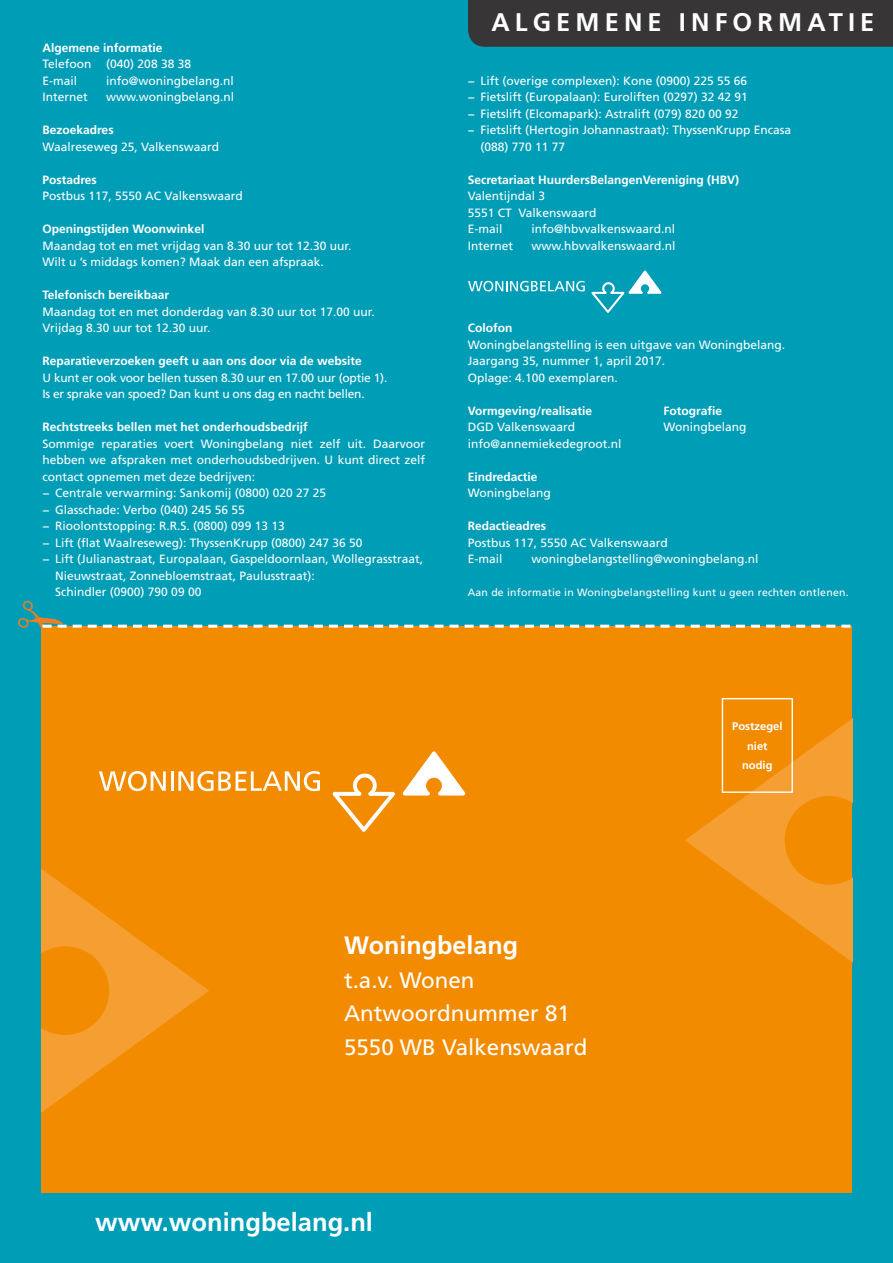
<style>
.page{position:relative;width:893px;height:1263px;background:#009db7}
.page>*{position:absolute;margin:0;border:0;box-sizing:border-box;transform-origin:0 0}
.t1{font:700 25.5px "Frutiger LT Std";color:#fff}
.t2{font:700 25.5px "Frutiger LT Std";letter-spacing:.2em;color:#fff}
.t3{font:700 25.05px "Frutiger LT Std";color:#fff}
.t4{font:22.35px/33.5px "Frutiger LT Std";color:#fff}
.t5{font:12px/16.5px "Frutiger LT Std";color:#fff}
.t6{font:700 12px "Frutiger LT Std";color:#fff}
.t7{font:12px/16.5px "Frutiger LT Std";letter-spacing:-.02em;color:#fff}
.t8{font:12px "Frutiger LT Std";color:#fff;scale:.95 1}
.t9{font:700 11.1px/19.5px "Frutiger LT Std";color:#fff;text-align:center}
.t10{font:10.5px "Frutiger LT Std";letter-spacing:.02em;color:#fff}
</style>
<div class="page">
<div style="left:468px;top:0;width:425px;height:47px;background:#373536"></div>
<div style="left:42px;top:627px;width:810px;height:566px;background:#f28b00"></div>
<svg style="left:685px;top:710px;width:167px;height:252px"></svg>
<svg style="left:42px;top:869px;width:167px;height:243px"></svg>
<div style="left:722px;top:698px;width:71px;height:95px;border:1px solid #fff"></div>
<svg style="left:99px;top:771px;width:67px;height:20px"></svg>
<hr style="left:171px;top:771px;width:2px;height:20px;background:#fff">
<svg style="left:178px;top:771px;width:142px;height:20px"></svg>
<svg style="left:332px;top:751px;width:134px;height:81px"></svg>
<svg style="left:468px;top:270px;width:194px;height:43px"></svg>
<svg style="left:41px;top:624px;width:809px;height:10px"></svg>
<p class="t6" style="left:43px;top:40px;width:122px">Algemene informatie</p>
<p class="t5" style="left:43px;top:56px;width:150px">Telefoon (040) 208 38 38<br>E-mail</p>
<p class="t5" style="left:106px;top:72px;width:129px">info@woningbelang.nl</p>
<p class="t5" style="left:43px;top:89px;width:47px">Internet</p>
<p class="t5" style="left:106px;top:89px;width:130px">www.woningbelang.nl</p>
<p class="t6" style="left:43px;top:123px;width:73px">Bezoekadres</p>
<p class="t5" style="left:43px;top:138px;width:178px">Waalreseweg 25, Valkenswaard</p>
<p class="t6" style="left:43px;top:172px;width:56px">Postadres</p>
<p class="t5" style="left:43px;top:188px;width:202px">Postbus 117, 5550 AC Valkenswaard</p>
<p class="t6" style="left:43px;top:222px;width:163px">Openingstijden Woonwinkel</p>
<p class="t5" style="left:43px;top:237px;width:310px">Maandag tot en met vrijdag van 8.30 uur tot 12.30 uur.<br>Wilt u ’s middags komen? Maak dan een afspraak.</p>
<p class="t6" style="left:43px;top:288px;width:128px">Telefonisch bereikbaar</p>
<p class="t5" style="left:43px;top:303px;width:334px">Maandag tot en met donderdag van 8.30 uur tot 17.00 uur.<br>Vrijdag 8.30 uur tot 12.30 uur.</p>
<p class="t6" style="left:43px;top:354px;width:321px">Reparatieverzoeken geeft u aan ons door via de website</p>
<p class="t7" style="left:43px;top:369px;width:346px">U kunt er ook voor bellen tussen 8.30 uur en 17.00 uur (optie 1).<br>Is er sprake van spoed? Dan kunt u ons dag en nacht bellen.</p>
<p class="t6" style="left:43px;top:420px;width:267px">Rechtstreeks bellen met het onderhoudsbedrijf</p>
<p class="t5" style="left:43px;top:435px;width:384px">Sommige reparaties voert Woningbelang niet zelf uit. Daarvoor</p>
<p class="t5" style="left:43px;top:452px;width:384px">hebben we afspraken met onderhoudsbedrijven. U kunt direct zelf</p>
<p class="t5" style="left:43px;top:468px;width:214px">contact opnemen met deze bedrijven:</p>
<p class="t5" style="left:43px;top:485px;width:285px">− Centrale verwarming: Sankomij (0800) 020 27 25</p>
<p class="t5" style="left:43px;top:501px;width:204px">− Glasschade: Verbo (040) 245 56 55</p>
<p class="t5" style="left:43px;top:518px;width:244px">− Rioolontstopping: R.R.S. (0800) 099 13 13</p>
<p class="t5" style="left:43px;top:534px;width:321px">− Lift (flat Waalreseweg): ThyssenKrupp (0800) 247 36 50</p>
<p class="t5" style="left:43px;top:551px;width:382px">− Lift (Julianastraat, Europalaan, Gaspeldoornlaan, Wollegrasstraat,</p>
<p class="t5" style="left:55px;top:567px;width:261px">Nieuwstraat, Zonnebloemstraat, Paulusstraat):</p>
<p class="t5" style="left:55px;top:584px;width:148px">Schindler (0900) 790 09 00</p>
<h1 class="t2" style="left:491px;top:7px;width:385px">ALGEMENE INFORMATIE</h1>
<p class="t5" style="left:468px;top:72px;width:281px">− Lift (overige complexen): Kone (0900) 225 55 66</p>
<p class="t5" style="left:468px;top:89px;width:282px">− Fietslift (Europalaan): Euroliften (0297) 32 42 91</p>
<p class="t5" style="left:468px;top:105px;width:272px">− Fietslift (Elcomapark): Astralift (079) 820 00 92</p>
<p class="t8" style="left:468px;top:123px;width:342px">− Fietslift (Hertogin Johannastraat): ThyssenKrupp Encasa</p>
<p class="t5" style="left:480px;top:138px;width:86px">(088) 770 11 77</p>
<p class="t6" style="left:468px;top:172px;width:273px">Secretariaat HuurdersBelangenVereniging (HBV)</p>
<p class="t5" style="left:468px;top:188px;width:130px">Valentijndal 3<br>5551 CT Valkenswaard<br>E-mail</p>
<p class="t5" style="left:531px;top:221px;width:145px">info@hbvvalkenswaard.nl</p>
<p class="t5" style="left:468px;top:237px;width:47px">Internet</p>
<p class="t5" style="left:531px;top:237px;width:146px">www.hbvvalkenswaard.nl</p>
<p class="t6" style="left:468px;top:321px;width:46px">Colofon</p>
<p class="t5" style="left:468px;top:336px;width:319px">Woningbelangstelling is een uitgave van Woningbelang.<br>Jaargang 35, nummer 1, april 2017.<br>Oplage: 4.100 exemplaren.</p>
<p class="t6" style="left:468px;top:403px;width:126px">Vormgeving/realisatie</p>
<p class="t5" style="left:468px;top:419px;width:155px">DGD Valkenswaard info@annemiekedegroot.nl</p>
<p class="t6" style="left:664px;top:403px;width:60px">Fotografie</p>
<p class="t5" style="left:664px;top:419px;width:84px">Woningbelang</p>
<p class="t6" style="left:468px;top:469px;width:71px">Eindredactie</p>
<p class="t5" style="left:468px;top:485px;width:84px">Woningbelang</p>
<p class="t6" style="left:468px;top:519px;width:80px">Redactieadres</p>
<p class="t5" style="left:468px;top:534px;width:202px">Postbus 117, 5550 AC Valkenswaard<br>E-mail</p>
<p class="t5" style="left:531px;top:551px;width:228px">woningbelangstelling@woningbelang.nl</p>
<p class="t10" style="left:468px;top:586px;width:382px">Aan de informatie in Woningbelangstelling kunt u geen rechten ontlenen.</p>
<p class="t9" style="left:732px;top:716px;width:52px">Postzegel niet nodig</p>
<h2 class="t3" style="left:344px;top:931px;width:175px">Woningbelang</h2>
<h3 class="t4" style="left:344px;top:963px;width:245px">t.a.v. Wonen<br>Antwoordnummer 81<br>5550 WB Valkenswaard</h3>
<h1 class="t1" style="left:95px;top:1207px;width:279px">www.woningbelang.nl</h1>
</div>
